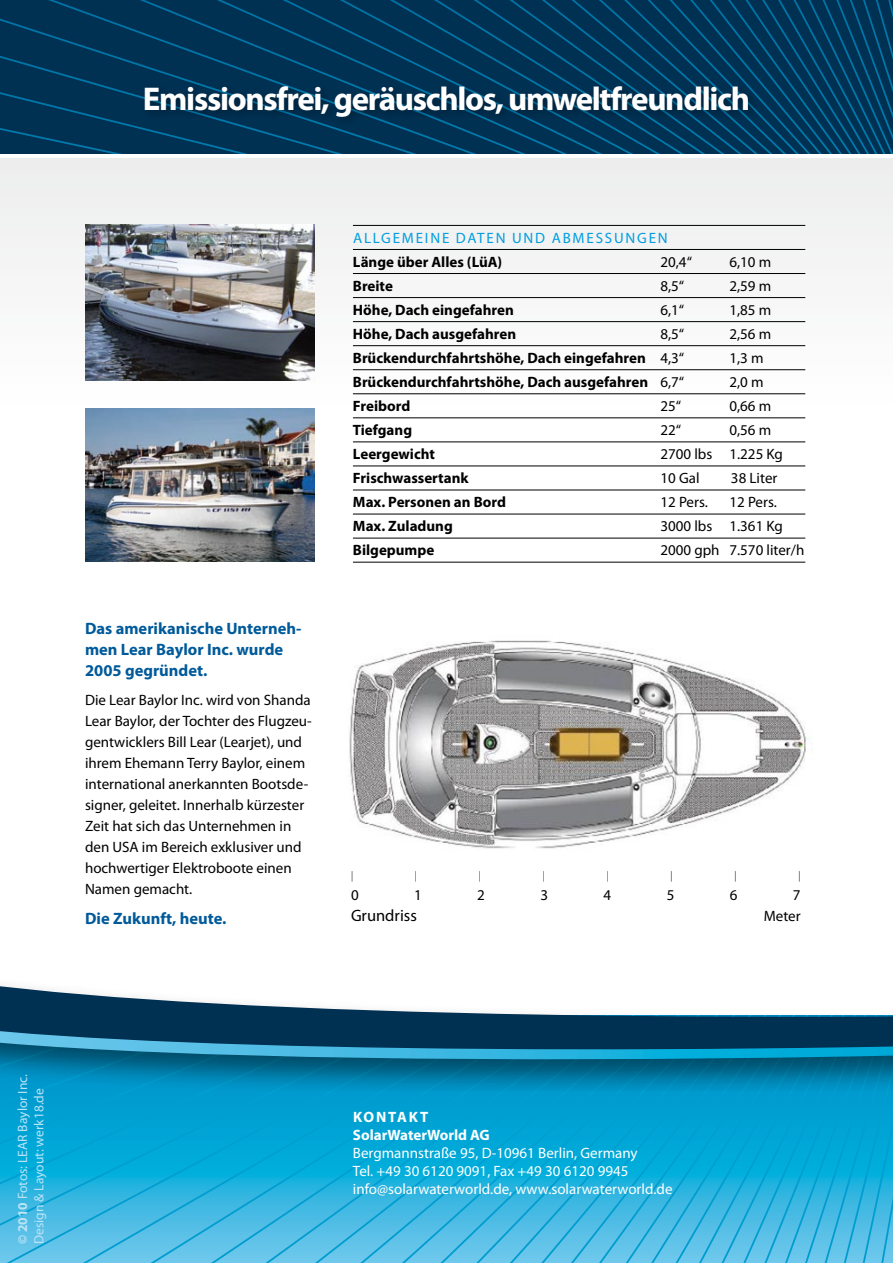
<style>
.page{position:relative;width:893px;height:1263px;background:#fff}
.page>*{position:absolute;margin:0;border:0;box-sizing:border-box;transform-origin:0 0}
.t1{font:700 33px "Myriad Pro";letter-spacing:-.04em;color:#fff}
.t2{font:700 16.5px/21px "Myriad Pro";color:#005a9a}
.t3{font:16.5px "Myriad Pro";color:#000}
.t4{font:15px/21px "Myriad Pro";color:#000}
.t5{font:700 15px "Myriad Pro";color:#000}
.t6{font:15px/18px "Myriad Pro";color:#fff}
.t7{font:15px "Myriad Pro";letter-spacing:.12em;color:#009ee0}
.t8{font:700 15px/18px "Myriad Pro";color:#fff}
.t9{font:13.5px/16.2px "Myriad Pro";color:#bce4f7}
.t10{font:300 10.5px "Myriad Pro";color:#000}
.s1{font-weight:400}
.s2{font-weight:700}
</style>
<div class="page">
<div style="left:0;top:159px;width:893px;height:249px;background:#f5f5f5"></div>
<svg style="left:0;top:0;width:893px;height:153px;background:#00375a"></svg>
<svg style="left:0;top:1091px;width:893px;height:172px;background:#22aedc"></svg>
<div style="left:141px;top:82px;width:617px;height:45px;background:#000;opacity:.3"></div>
<div style="left:0;top:937px;width:893px;height:154px;background:#000;opacity:.5"></div>
<svg style="left:0;top:1055px;width:893px;height:8px;background:#097093"></svg>
<svg style="left:0;top:947px;width:893px;height:108px"></svg>
<img style="left:85px;top:225px;width:229px;height:155px">
<img style="left:85px;top:409px;width:229px;height:152px">
<img style="left:349px;top:640px;width:457px;height:209px">
<hr style="left:353px;top:225px;width:452px;height:1px;background:#000">
<hr style="left:353px;top:249px;width:452px;height:1px;background:#000">
<hr style="left:353px;top:273px;width:452px;height:1px;background:#000">
<hr style="left:353px;top:297px;width:452px;height:1px;background:#000">
<hr style="left:353px;top:321px;width:452px;height:1px;background:#000">
<hr style="left:353px;top:345px;width:452px;height:1px;background:#000">
<hr style="left:353px;top:369px;width:452px;height:1px;background:#000">
<hr style="left:353px;top:393px;width:452px;height:1px;background:#000">
<hr style="left:353px;top:417px;width:452px;height:1px;background:#000">
<hr style="left:353px;top:441px;width:452px;height:1px;background:#000">
<hr style="left:353px;top:466px;width:452px;height:1px;background:#000">
<hr style="left:353px;top:490px;width:452px;height:1px;background:#000">
<hr style="left:353px;top:514px;width:452px;height:1px;background:#000">
<hr style="left:353px;top:538px;width:452px;height:1px;background:#000">
<hr style="left:353px;top:562px;width:452px;height:1px;background:#000">
<h1 class="t1" style="left:143px;top:77px;width:609px">Emissionsfrei, geräuschlos, umweltfreundlich</h1>
<p class="t2" style="left:85px;top:617px;width:218px">Das amerikanische Unterneh&shy;men Lear Baylor Inc. wurde<br>2005 gegründet.</p>
<p class="t4" style="left:85px;top:689px;width:228px">Die Lear Baylor I nc. wird von Shanda Lear Baylor, der Tochter des Flugzeu&shy;gentwicklers Bill Lear (Learjet), und ihrem Ehemann Terry Baylor, einem international anerkannten Bootsde&shy;signer, geleitet. I nnerhalb kürzester Zeit hat sich das Unternehmen in den USA im Bereich exklusiver und hochwertiger Elektroboote einen Namen gemacht.</p>
<p class="t2" style="left:85px;top:907px;width:143px">Die Zukunft, heute.</p>
<p class="t7" style="left:353px;top:228px;width:316px">Allgemeine Daten und Abmessungen</p>
<p class="t5" style="left:353px;top:252px;width:151px">Länge über Alles (LüA)</p>
<p class="t4" style="left:660px;top:251px;width:33px">20,4“</p>
<p class="t4" style="left:729px;top:251px;width:43px">6,10 m</p>
<p class="t5" style="left:353px;top:276px;width:42px">Breite</p>
<p class="t4" style="left:660px;top:275px;width:25px">8,5“</p>
<p class="t4" style="left:729px;top:275px;width:43px">2,59 m</p>
<p class="t5" style="left:353px;top:300px;width:162px">Höhe, Dach eingefahren</p>
<p class="t4" style="left:660px;top:299px;width:25px">6,1“</p>
<p class="t4" style="left:729px;top:299px;width:43px">1,85 m</p>
<p class="t5" style="left:353px;top:324px;width:165px">Höhe, Dach ausgefahren</p>
<p class="t4" style="left:660px;top:323px;width:25px">8,5“</p>
<p class="t4" style="left:729px;top:323px;width:43px">2,56 m</p>
<p class="t5" style="left:353px;top:348px;width:333px">Brückendurchfahrtshöhe, Dach eingefahren <span class="s1">4,3“</span></p>
<p class="t4" style="left:729px;top:347px;width:36px">1,3 m</p>
<p class="t5" style="left:353px;top:372px;width:333px">Brückendurchfahrtshöhe, Dach ausgefahren <span class="s1">6,7“</span></p>
<p class="t4" style="left:729px;top:371px;width:36px">2,0 m</p>
<p class="t5" style="left:353px;top:396px;width:59px">Freibord</p>
<p class="t4" style="left:660px;top:395px;width:22px">25“</p>
<p class="t4" style="left:729px;top:395px;width:43px">0,66 m</p>
<p class="t5" style="left:353px;top:420px;width:61px">Tiefgang</p>
<p class="t4" style="left:660px;top:419px;width:22px">22“</p>
<p class="t4" style="left:729px;top:419px;width:43px">0,56 m</p>
<p class="t5" style="left:353px;top:444px;width:84px">Leergewicht</p>
<p class="t4" style="left:660px;top:443px;width:124px">2700 lbs 1.225 Kg</p>
<p class="t5" style="left:353px;top:468px;width:117px">Frischwassertank</p>
<p class="t4" style="left:660px;top:467px;width:41px">10 Gal</p>
<p class="t4" style="left:731px;top:467px;width:48px">38 Liter</p>
<p class="t5" style="left:353px;top:492px;width:155px">Max. Personen an Bord</p>
<p class="t4" style="left:660px;top:492px;width:49px">12 Pers.</p>
<p class="t4" style="left:729px;top:492px;width:49px">12 Pers.</p>
<p class="t5" style="left:353px;top:516px;width:101px">Max. Zuladung</p>
<p class="t4" style="left:660px;top:516px;width:124px">3000 lbs 1.361 Kg</p>
<p class="t5" style="left:353px;top:541px;width:83px">Bilgepumpe</p>
<p class="t4" style="left:660px;top:540px;width:145px">2000 gph 7.570 liter/h</p>
<p class="t10" style="left:351px;top:869px;width:4px">|</p>
<p class="t10" style="left:415px;top:869px;width:4px">|</p>
<p class="t10" style="left:479px;top:869px;width:4px">|</p>
<p class="t10" style="left:543px;top:869px;width:4px">|</p>
<p class="t10" style="left:607px;top:869px;width:4px">|</p>
<p class="t10" style="left:671px;top:869px;width:4px">|</p>
<p class="t10" style="left:734px;top:869px;width:4px">|</p>
<p class="t10" style="left:798px;top:869px;width:4px">|</p>
<p class="t4" style="left:351px;top:884px;width:9px">0</p>
<p class="t4" style="left:414px;top:884px;width:9px">1</p>
<p class="t4" style="left:477px;top:884px;width:9px">2</p>
<p class="t4" style="left:540px;top:884px;width:9px">3</p>
<p class="t4" style="left:604px;top:884px;width:9px">4</p>
<p class="t4" style="left:667px;top:884px;width:9px">5</p>
<p class="t4" style="left:730px;top:884px;width:9px">6</p>
<p class="t4" style="left:793px;top:884px;width:9px">7</p>
<p class="t3" style="left:351px;top:905px;width:67px">Grundriss</p>
<p class="t4" style="left:764px;top:905px;width:38px">Meter</p>
<p class="t9" style="left:14px;top:1244px;width:171px;rotate:-90deg"><span class="s2">© 2010</span> Fotos: LEAR Baylor I nc.<br>Design &amp; Layout: werk18.de</p>
<p class="t8" style="left:353px;top:1107px;width:138px">Kontakt<br>SolarWaterWorld AG</p>
<p class="t6" style="left:353px;top:1144px;width:321px">Bergmannstraße 95, D-10961 Berlin, Germany<br>Tel. +49 30 6120 9091, Fax +49 30 6120 9945 info@solarwaterworld.de, www.solarwaterworld.de</p>
</div>
